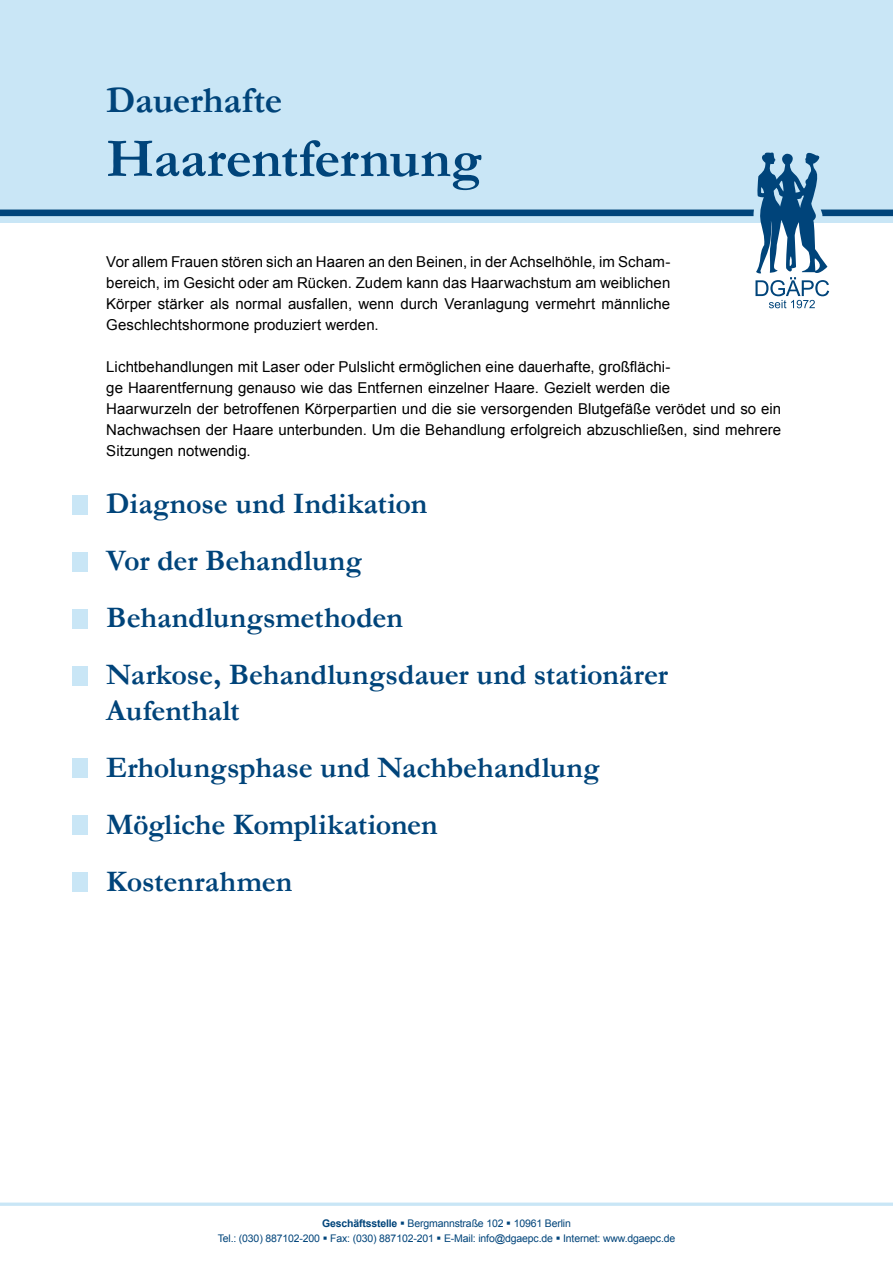
<style>
.page{position:relative;width:893px;height:1263px;background:#fff}
.page>*{position:absolute;margin:0;border:0;box-sizing:border-box;transform-origin:0 0}
.t1{font:700 55.5px "Garamond";letter-spacing:-.005em;color:#00447a}
.t2{font:700 37.5px "Garamond";letter-spacing:-.005em;color:#00447a}
.t3{font:700 30px/57px "Garamond";letter-spacing:-.005em;color:#00447a}
.t4{font:15px/21px "Arial";letter-spacing:.005em;color:#000;text-align:justify}
.t5{font:10.5px/15px "Arial";letter-spacing:-.015em;color:#00447a;text-align:center}
.s1{font-weight:700}
</style>
<div class="page">
<div style="left:0;top:0;width:893px;height:223px;background:#c9e6f6"></div>
<svg style="left:0;top:152px;width:893px;height:156px"></svg>
<svg style="left:0;top:1202px;width:893px;height:4px;background:#d2eaf7"></svg>
<div style="left:72px;top:495px;width:16px;height:19px;background:#c9e6f6"></div>
<div style="left:72px;top:552px;width:16px;height:19px;background:#c9e6f6"></div>
<div style="left:72px;top:609px;width:16px;height:19px;background:#c9e6f6"></div>
<div style="left:72px;top:666px;width:16px;height:19px;background:#c9e6f6"></div>
<div style="left:72px;top:758px;width:16px;height:20px;background:#c9e6f6"></div>
<div style="left:72px;top:815px;width:16px;height:20px;background:#c9e6f6"></div>
<div style="left:72px;top:872px;width:16px;height:20px;background:#c9e6f6"></div>
<h2 class="t2" style="left:106px;top:74px;width:178px">Dauerhafte</h2>
<h1 class="t1" style="left:106px;top:121px;width:377px">Haarentfernung</h1>
<p class="t4" style="left:106px;top:251px;width:566px">Vor allem Frauen stören sich an Haaren an den Beinen, in der Achselhöhle, im Scham&shy;bereich, im Gesicht oder am Rücken. Zudem kann das Haarwachstum am weiblichen Körper stärker als normal ausfallen, wenn durch Veranlagung vermehrt männliche Geschlechtshormone produziert werden.</p>
<p class="t4" style="left:106px;top:356px;width:676px;text-align:left">Lichtbehandlungen mit Laser oder Pulslicht ermöglichen eine dauerhafte, großflächi-<br>ge Haarentfernung genauso wie das Entfernen einzelner Haare. Gezielt werden die<br>Haarwurzeln der betroffenen Körperpartien und die sie versorgenden Blutgefäße verödet und so ein Nachwachsen der Haare unterbunden. Um die Behandlung erfolgreich abzuschließen, sind mehrere Sitzungen notwendig.</p>
<h3 class="t3" style="left:106px;top:475px;width:563px">Diagnose und Indikation<br>Vor der Behandlung<br>Behandlungsmethoden<br>Narkose, Behandlungsdauer und stationärer</h3>
<h3 class="t3" style="left:106px;top:682px;width:495px">Aufenthalt<br>Erholungsphase und Nachbehandlung<br>Mögliche Komplikationen<br>Kostenrahmen</h3>
<p class="t5" style="left:218px;top:1215px;width:459px"><span class="s1">Geschäftsstelle</span> ▪ Bergmannstraße 102 ▪ 10961 Berlin<br>Tel.: (030) 887102-200 ▪ Fax: (030) 887102-201 ▪ E-Mail: info@dgaepc.de ▪ Internet: www.dgaepc.de</p>
</div>
